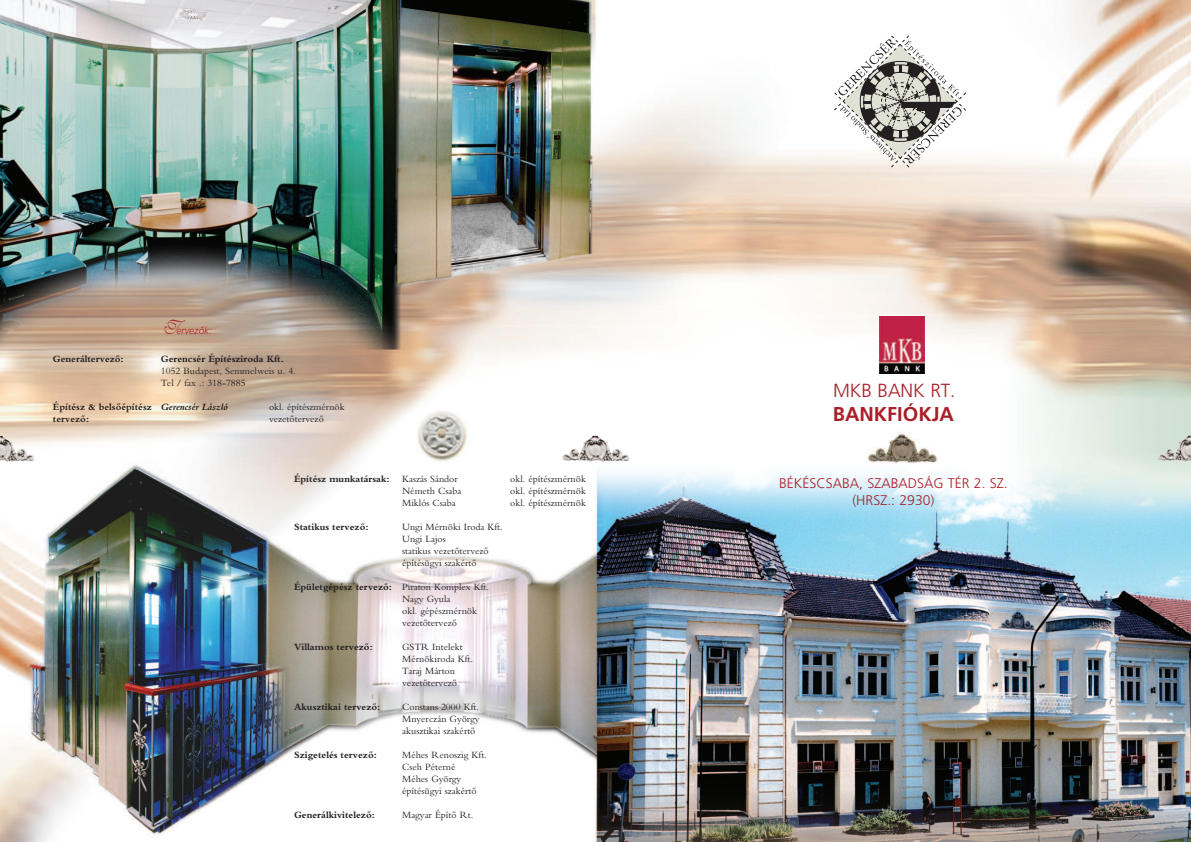
<style>
.page{position:relative;width:1191px;height:842px;background:#fff}
.page>*{position:absolute;margin:0;border:0;box-sizing:border-box;transform-origin:0 0}
.t1{font:20px "Frutiger H Bold";color:#aa1e27}
.t2{font:19px "Frutiger H Light";letter-spacing:-.005em;color:#aa1e27}
.t3{font:14px/16.8px "Frutiger H Light";color:#aa1e27;text-align:center}
.t4{font:10px/12px "Bembo A";color:#231f20}
.t5{font:10px "Bembo B";color:#231f20}
.t6{font:italic 10px "Frutiger H Light";color:#aa1e27}
.s1{font-family:"Shelley Volante";font-style:normal;font-size:20px}
.s2{font-family:"Bembo BI"}
.s3{font-family:"Bembo A"}
</style>
<div class="page">
<img style="left:0;top:0;width:1191px;height:842px">
<svg style="left:834px;top:35px;width:132px;height:133px"></svg>
<img style="left:879px;top:316px;width:45px;height:57px">
<img style="left:1157px;top:435px;width:34px;height:27px">
<img style="left:562px;top:435px;width:67px;height:27px">
<img style="left:0;top:435px;width:34px;height:27px">
<img style="left:866px;top:432px;width:73px;height:33px">
<p class="t6" style="left:161px;top:325px;width:53px"><span class="s1">T</span>ervezôk:</p>
<p class="t5" style="left:53px;top:353px;width:72px">Generáltervezô:</p>
<p class="t5" style="left:161px;top:353px;width:124px">Gerencsér Építésziroda Kft.</p>
<p class="t4" style="left:161px;top:365px;width:136px">1052 Budapest, Semmelweis u. 4.<br>Tel / fax .: 318-7885</p>
<p class="t5" style="left:53px;top:401px;width:177px">Építész &amp; belsôépítész <span class="s2">Gerencsér László</span></p>
<p class="t4" style="left:269px;top:401px;width:77px">okl. építészmérnök</p>
<p class="t5" style="left:53px;top:413px;width:38px">tervezô:</p>
<p class="t4" style="left:269px;top:413px;width:56px">vezetôtervezô</p>
<p class="t5" style="left:294px;top:472px;width:97px">Építész munkatársak:</p>
<p class="t4" style="left:402px;top:472px;width:57px">Kaszás Sándor</p>
<p class="t4" style="left:510px;top:472px;width:77px">okl. építészmérnök</p>
<p class="t4" style="left:402px;top:484px;width:61px">Németh Csaba</p>
<p class="t4" style="left:510px;top:484px;width:77px">okl. építészmérnök</p>
<p class="t4" style="left:402px;top:496px;width:55px">Miklós Csaba</p>
<p class="t4" style="left:510px;top:496px;width:77px">okl. építészmérnök</p>
<p class="t5" style="left:294px;top:520px;width:76px">Statikus tervezô:</p>
<p class="t4" style="left:402px;top:520px;width:102px">Ungi Mérnöki Iroda Kft.<br>Ungi Lajos<br>statikus vezetôtervezô építésügyi szakértô</p>
<p class="t5" style="left:294px;top:580px;width:196px">Épületgépész tervezô: <span class="s3">Piraton Komplex Kft.</span></p>
<p class="t4" style="left:402px;top:592px;width:76px">Nagy Gyula<br>okl. gépészmérnök vezetôtervezô</p>
<p class="t5" style="left:294px;top:640px;width:80px">Villamos tervezô:</p>
<p class="t4" style="left:402px;top:640px;width:72px">GSTR Intelekt<br>Mérnökiroda Kft.<br>Taraj Márton vezetôtervezô</p>
<p class="t5" style="left:294px;top:700px;width:88px">Akusztikai tervezô:</p>
<p class="t4" style="left:402px;top:700px;width:79px;text-align:justify">Constans 2000 Kft.<br>Mnyerczán György akusztikai szakértô</p>
<p class="t5" style="left:294px;top:748px;width:84px">Szigetelés tervezô:</p>
<p class="t4" style="left:402px;top:748px;width:86px">Méhes Renoszig Kft.<br>Cseh Péterné<br>Méhes György építésügyi szakértô</p>
<p class="t5" style="left:294px;top:808px;width:82px">Generálkivitelezô:</p>
<p class="t4" style="left:402px;top:808px;width:73px">Magyar Építô Rt.</p>
<h2 class="t2" style="left:833px;top:379px;width:124px">MKB BANK RT.</h2>
<h1 class="t1" style="left:833px;top:402px;width:123px">BANKFIÓKJA</h1>
<h3 class="t3" style="left:779px;top:475px;width:230px">BÉKÉSCSABA, SZABADSÁG TÉR 2. SZ. (HRSZ.: 2930)</h3>
</div>
